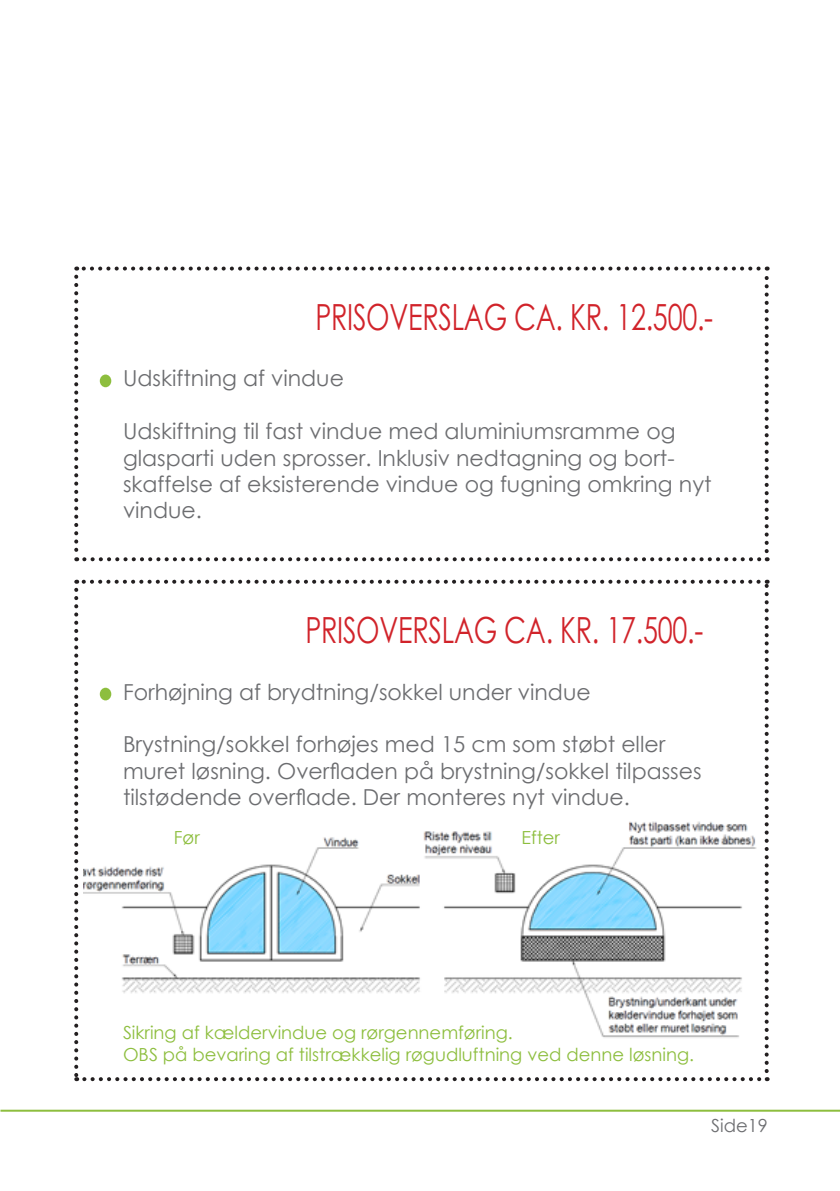
<style>
.page{position:relative;width:840px;height:1191px;background:#fff}
.page>*{position:absolute;margin:0;border:0;box-sizing:border-box;transform-origin:0 0}
.pris{font:36px "Century Gothic";letter-spacing:-.01em;color:#d1232a;scale:.75 1}
.t1{font:22px/26.4px "Century Gothic";color:#6c6d70}
.billedtekst{font:18px "Century Gothic";color:#8dbe3e}
.sidetal{font:18px "Century Gothic";color:#6c6d70}
</style>
<div class="page">
<div style="left:100px;top:687px;width:11px;height:13px;background:#8dbe3e;border-radius:50%"></div>
<svg style="left:74px;top:590px;width:4px;height:491px"></svg>
<svg style="left:84px;top:1077px;width:683px;height:4px"></svg>
<svg style="left:764px;top:580px;width:4px;height:491px"></svg>
<svg style="left:76px;top:580px;width:682px;height:4px"></svg>
<div style="left:100px;top:374px;width:11px;height:13px;background:#8dbe3e;border-radius:50%"></div>
<svg style="left:74px;top:277px;width:4px;height:284px"></svg>
<svg style="left:84px;top:557px;width:683px;height:4px"></svg>
<svg style="left:764px;top:266px;width:4px;height:285px"></svg>
<svg style="left:76px;top:266px;width:682px;height:4px"></svg>
<img style="left:83px;top:821px;width:674px;height:217px">
<hr style="left:0;top:1109px;width:839px;height:2px;background:#8dbe3e">
<p class="pris" style="left:315px;top:292px;width:531px">PRISOVERSLAG CA. KR. 12.500.-</p>
<p class="t1" style="left:123px;top:365px;width:222px">Udskiftning af vindue</p>
<p class="t1" style="left:123px;top:418px;width:589px">Udskiftning til fast vindue med aluminiumsramme og glasparti uden sprosser. Inklusiv nedtagning og bort&shy;skaffelse af eksisterende vindue og fugning omkring nyt vindue.</p>
<p class="pris" style="left:305px;top:605px;width:531px">PRISOVERSLAG CA. KR. 17.500.-</p>
<p class="t1" style="left:123px;top:678px;width:469px">Forhøjning af brydtning/sokkel under vindue</p>
<p class="t1" style="left:123px;top:731px;width:580px">Brystning/sokkel forhøjes med 15 cm som støbt eller muret løsning. Overfladen på brystning/sokkel tilpasses tilstødende overflade. Der monteres nyt vindue.</p>
<p class="billedtekst" style="left:174px;top:825px;width:27px">Før</p>
<p class="billedtekst" style="left:521px;top:825px;width:40px">Efter</p>
<p class="billedtekst" style="left:123px;top:1020px;width:391px">Sikring af kældervindue og rørgennemføring.</p>
<p class="billedtekst" style="left:123px;top:1041px;width:572px">OBS på bevaring af tilstrækkelig røgudluftning ved denne løsning.</p>
<p class="sidetal" style="left:711px;top:1113px;width:58px">Side19</p>
</div>
